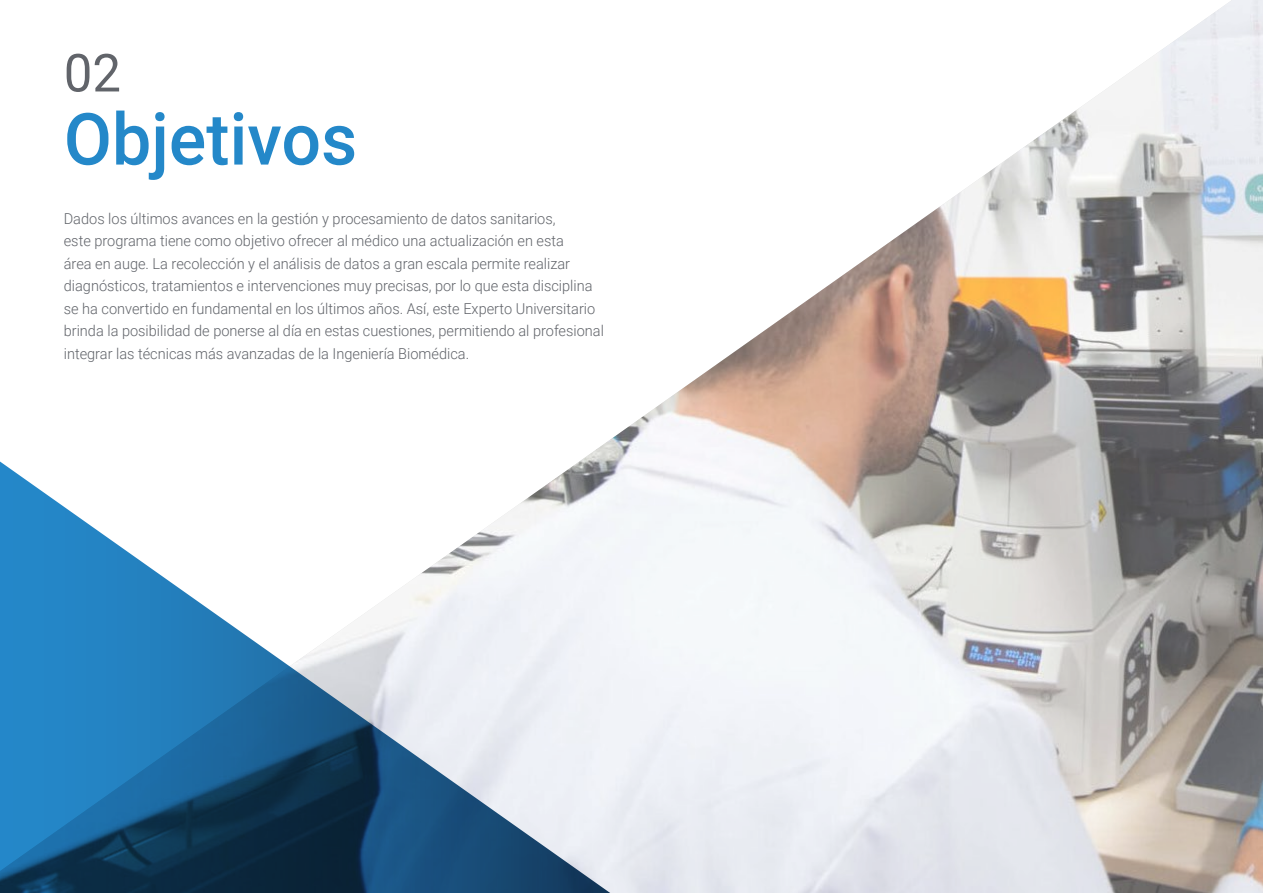
<style>
.page{position:relative;width:1263px;height:893px;background:#fff}
.page>*{position:absolute;margin:0;border:0;box-sizing:border-box;transform-origin:0 0}
.t1{font:500 72px "Roboto";color:#2488c9}
.t2{font:52.5px "Roboto";color:#61646a}
.t3{font:300 15px/22.5px "Roboto";color:#61646a}
</style>
<div class="page">
<img style="left:601px;top:0;width:662px;height:893px">
<svg style="left:0;top:446px;width:640px;height:447px"></svg>
<h2 class="t2" style="left:64px;top:36px;width:59px">02</h2>
<h1 class="t1" style="left:64px;top:89px;width:295px">Objetivos</h1>
<p class="t3" style="left:64px;top:207px;width:542px">Dados los últimos avances en la gestión y procesamiento de datos sanitarios,<br>este programa tiene como objetivo ofrecer al médico una actualización en esta<br>área en auge. La recolección y el análisis de datos a gran escala permite realizar diagnósticos, tratamientos e intervenciones muy precisas, por lo que esta disciplina se ha convertido en fundamental en los últimos años. Así, este Experto Universitario brinda la posibilidad de ponerse al día en estas cuestiones, permitiendo al profesional integrar las técnicas más avanzadas de la Ingeniería Biomédica.</p>
</div>
